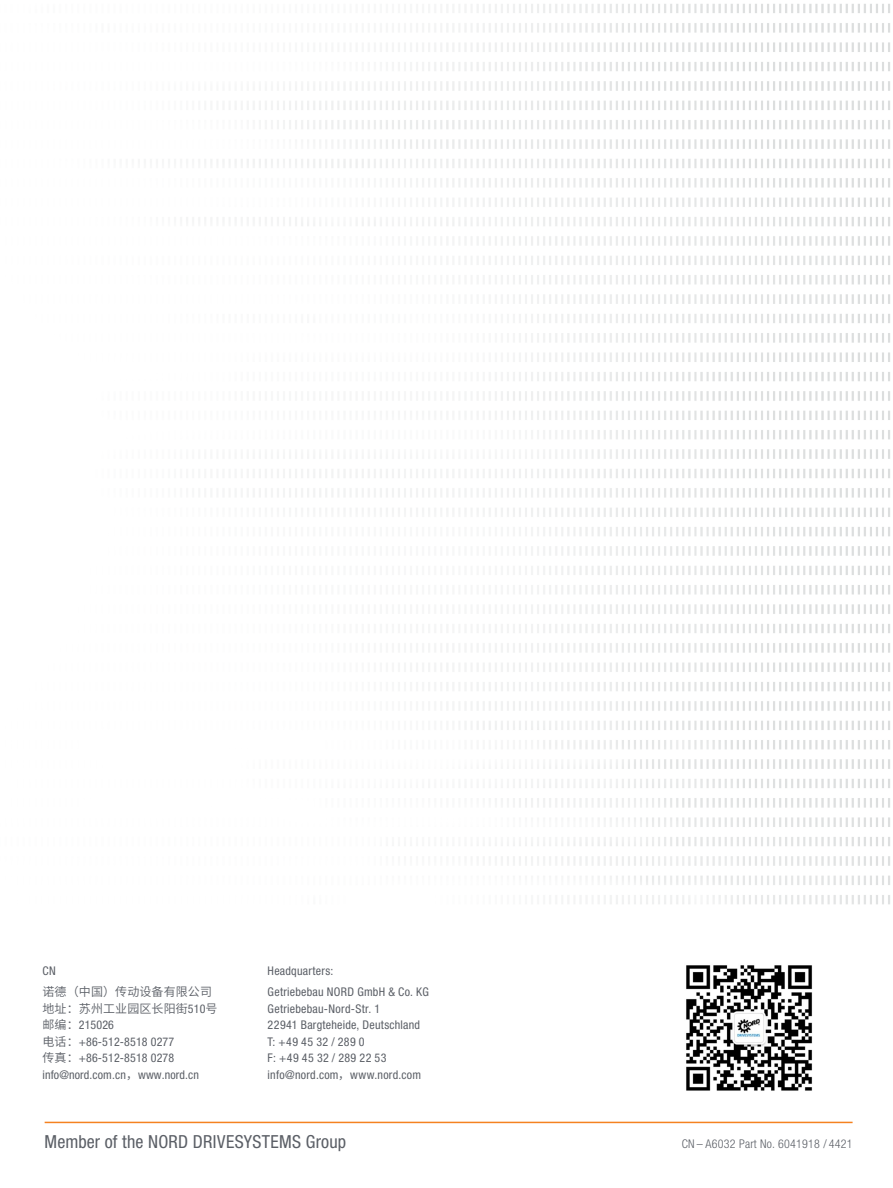
<style>
.page{position:relative;width:893px;height:1188px;background:#fff}
.page>*{position:absolute;margin:0;border:0;box-sizing:border-box;transform-origin:0 0}
.t1{font:condensed 18px "Helvetica Neue LT Std";letter-spacing:.015em;color:#5b5f66}
.t2{font:condensed 12px/16.5px "Helvetica Neue LT Std";letter-spacing:.02em;color:#5b5f66}
.t3{font:12px/16.5px "Source Han Sans CN";letter-spacing:.01em;color:#5b5f66}
.t4{font:300 condensed 12px "Helvetica Neue LT Std";letter-spacing:.02em;color:#5b5f66}
.s1{font-family:"Helvetica Neue LT Std";font-stretch:condensed}
.s2{font-family:"Source Han Sans CN";font-stretch:normal}
</style>
<div class="page">
<hr style="left:45px;top:1122px;width:808px;height:1px;background:#f58220">
<img style="left:186px;top:4px;width:704px;height:901px">
<img style="left:686px;top:965px;width:127px;height:126px">
<p class="t2" style="left:43px;top:963px;width:15px">CN</p>
<p class="t3" style="left:43px;top:984px;width:177px">诺德（中国）传动设备有限公司地址：苏州工业园区长阳街<span class="s1">510</span>号</p>
<p class="t2" style="left:43px;top:1017px;width:158px"><span class="s2">邮编：</span>215026<br><span class="s2">电话：</span>+86-512-8518 0277<br><span class="s2">传真：</span>+86-512-8518 0278 info@nord.com.cn<span class="s2">，</span>www.nord.cn</p>
<p class="t2" style="left:268px;top:961px;width:163px;line-height:20.7px">Headquarters:<br>Getriebebau NORD GmbH &amp; Co. KG</p>
<p class="t2" style="left:268px;top:1000px;width:155px">Getriebebau-Nord-Str. 1<br>22941 Bargteheide, Deutschland<br>T: +49 45 32 / 289 0<br>F: +49 45 32 / 289 22 53 info@nord.com<span class="s2">，</span>www.nord.com</p>
<h1 class="t1" style="left:45px;top:1131px;width:303px">Member of the NORD DRIVESYSTEMS Group</h1>
<p class="t4" style="left:682px;top:1137px;width:172px">CN – A6032 Part No. 6041918 / 4421</p>
</div>
